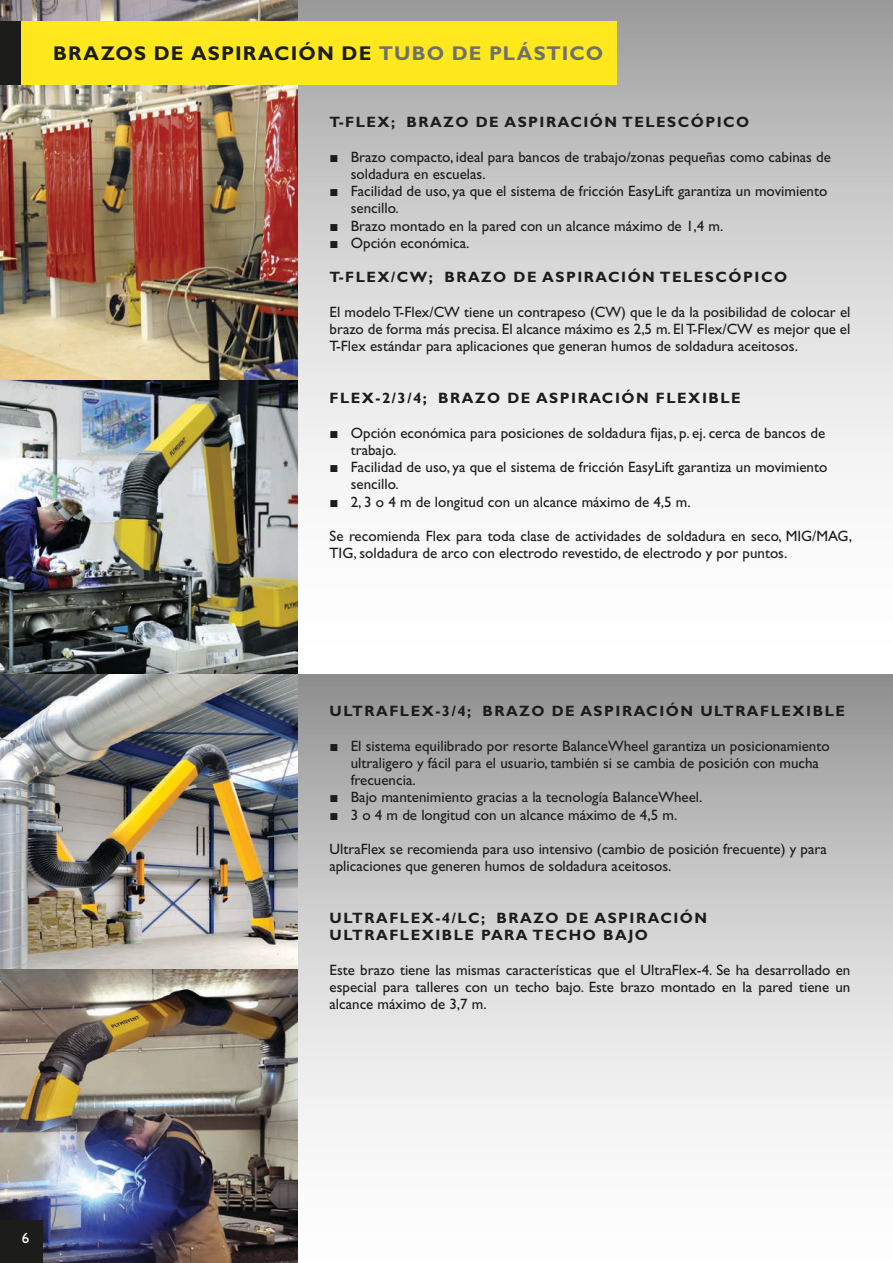
<style>
.page{position:relative;width:893px;height:1263px;background:#fff}
.page>*{position:absolute;margin:0;border:0;box-sizing:border-box;transform-origin:0 0}
.t1{font:700 19.95px "Gill Sans Std";letter-spacing:.06em;color:#1c1c1b}
.t2{font:15px/17.2px "Gill Sans Std";color:#1c1c1b}
.t3{font:700 15px/17.2px "Gill Sans Std";letter-spacing:.1em;color:#1c1c1b}
.t4{font:15px "Gill Sans Std";color:#fff}
.s1{color:#717070}
.s2{font-family:"Arial"}
</style>
<div class="page">
<div style="left:298px;top:0;width:595px;height:674px;background:linear-gradient(to bottom,#a9a8a8,#fff)"></div>
<div style="left:298px;top:674px;width:595px;height:589px;background:linear-gradient(to bottom,#9c9b9b,#fff)"></div>
<img style="left:0;top:0;width:298px;height:1263px">
<div style="left:0;top:1220px;width:43px;height:43px;background:#1c1c1b"></div>
<div style="left:0;top:21px;width:21px;height:64px;background:#1c1c1b"></div>
<hr style="left:892px;top:21px;width:1px;height:64px;background:#1c1c1b">
<div style="left:21px;top:21px;width:596px;height:64px;background:#ffe91e"></div>
<h1 class="t1" style="left:53px;top:41px;width:552px">BRAZOS DE ASPIRACIÓN DE <span class="s1">TUBO DE PLÁSTICO</span></h1>
<p class="t3" style="left:330px;top:113px;width:421px">T-FLEX; BRAZO DE ASPIRACIÓN TELESCÓPICO</p>
<p class="t2" style="left:351px;top:148px;width:482px;text-indent:-21px"><span class="s2">■</span> Brazo compacto, ideal para bancos de trabajo/zonas pequeñas como cabinas de soldadura en escuelas.</p>
<p class="t2" style="left:351px;top:183px;width:478px;text-indent:-21px"><span class="s2">■</span> Facilidad de uso, ya que el sistema de fricción EasyLift garantiza un movimiento sencillo.</p>
<p class="t2" style="left:330px;top:217px;width:395px"><span class="s2">■</span> Brazo montado en la pared con un alcance máximo de 1,4 m.</p>
<p class="t2" style="left:330px;top:234px;width:141px"><span class="s2">■</span> Opción económica.</p>
<p class="t3" style="left:330px;top:269px;width:459px">T-FLEX/CW; BRAZO DE ASPIRACIÓN TELESCÓPICO</p>
<p class="t2" style="left:330px;top:303px;width:522px;text-align:justify">El modelo T-Flex/CW tiene un contrapeso (CW) que le da la posibilidad de colocar el brazo de forma más precisa. El alcance máximo es 2,5 m. El T-Flex/CW es mejor que el T-Flex estándar para aplicaciones que generan humos de soldadura aceitosos.</p>
<p class="t3" style="left:330px;top:389px;width:413px">FLEX-2/3/4; BRAZO DE ASPIRACIÓN F LEXIBLE</p>
<p class="t2" style="left:351px;top:424px;width:476px;text-indent:-21px"><span class="s2">■</span> Opción económica para posiciones de soldadura fijas, p. ej. cerca de bancos de trabajo.</p>
<p class="t2" style="left:351px;top:459px;width:478px;text-indent:-21px"><span class="s2">■</span> Facilidad de uso, ya que el sistema de fricción EasyLift garantiza un movimiento sencillo.</p>
<p class="t2" style="left:330px;top:493px;width:363px"><span class="s2">■</span> 2, 3 o 4 m de longitud con un alcance máximo de 4,5 m.</p>
<p class="t2" style="left:330px;top:528px;width:524px">Se recomienda Flex para toda clase de actividades de soldadura en seco, MIG/MAG,<br>TIG, soldadura de arco con electrodo revestido, de electrodo y por puntos.</p>
<p class="t3" style="left:330px;top:702px;width:517px">ULTRAFLEX-3/4; BRAZO DE ASPIRACIÓN ULTRAF LEXIBLE</p>
<p class="t2" style="left:351px;top:737px;width:480px;text-indent:-21px"><span class="s2">■</span> El sistema equilibrado por resorte BalanceWheel garantiza un posicionamiento ultraligero y fácil para el usuario, también si se cambia de posición con mucha frecuencia.</p>
<p class="t2" style="left:330px;top:789px;width:374px"><span class="s2">■</span> Bajo mantenimiento gracias a la tecnología BalanceWheel.</p>
<p class="t2" style="left:330px;top:806px;width:349px"><span class="s2">■</span> 3 o 4 m de longitud con un alcance máximo de 4,5 m.</p>
<p class="t2" style="left:330px;top:840px;width:499px">UltraFlex se recomienda para uso intensivo (cambio de posición frecuente) y para aplicaciones que generen humos de soldadura aceitosos.</p>
<p class="t3" style="left:330px;top:909px;width:379px">ULTRAFLEX-4/LC; BRAZO DE ASPIRACIÓN<br>ULTRAF LEXIBLE PARA TECHO BAJO</p>
<p class="t2" style="left:330px;top:961px;width:522px;text-align:justify">Este brazo tiene las mismas características que el UltraFlex-4. Se ha desarrollado en especial para talleres con un techo bajo. Este brazo montado en la pared tiene un alcance máximo de 3,7 m.</p>
<p class="t4" style="left:22px;top:1229px;width:9px">6</p>
</div>
